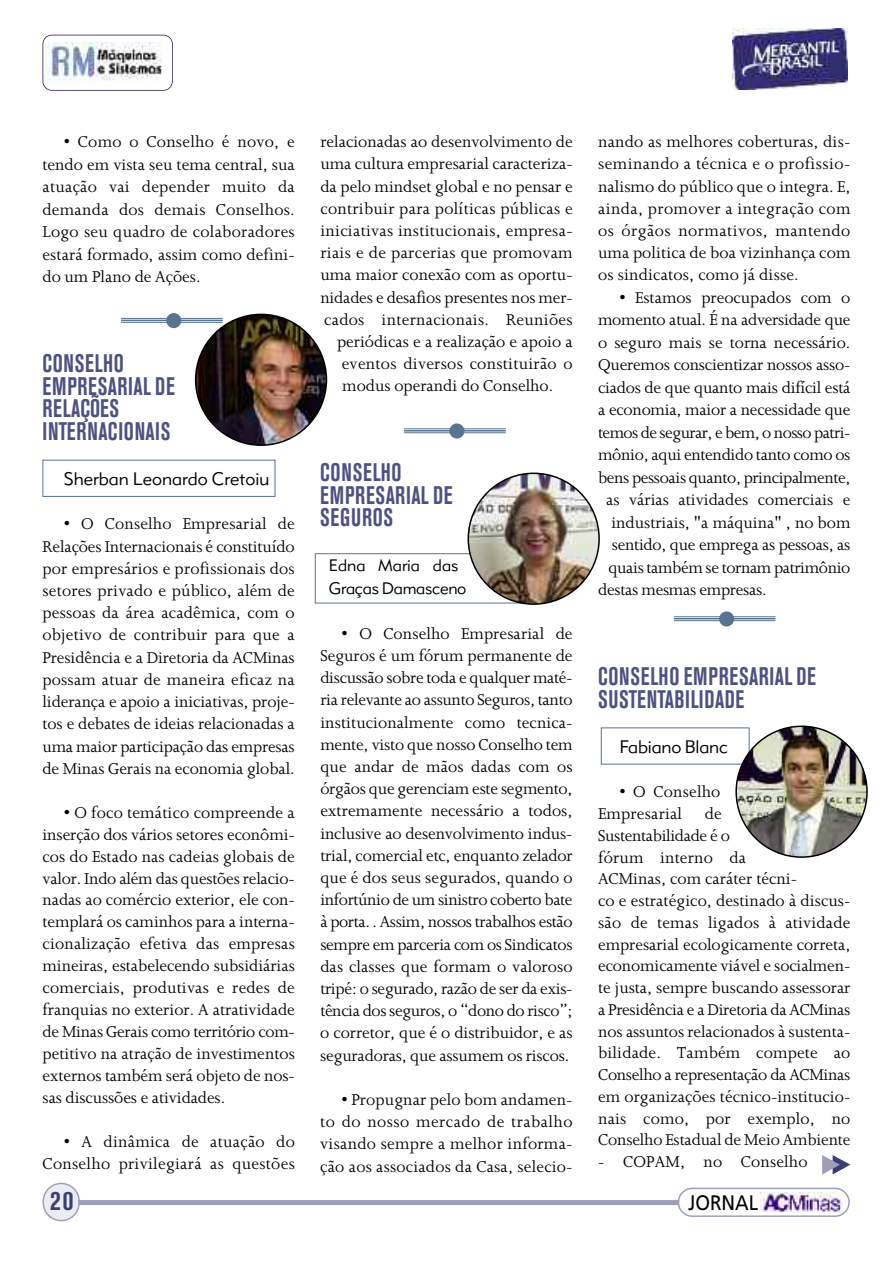
<style>
.page{position:relative;width:893px;height:1263px;background:#fff}
.page>*{position:absolute;margin:0;border:0;box-sizing:border-box;transform-origin:0 0}
.t1{font:700 condensed 27px "Akzidenz Grotesk BE";color:#3a3e72}
.t2{font:700 condensed 25.2px/22.5px "Akzidenz Grotesk BE";letter-spacing:.035em;color:#4e5280;scale:.83 1}
.t3{font:21px "Frutiger";color:#000;scale:.9 1}
.t4{font:18px/22.2px "Joanna";color:#000;text-align:justify}
.t5{font:18px "Joanna";letter-spacing:-.02em;color:#000}
.t6{font:18px "Metro Lite LT Two";color:#000}
.t7{font:18px "Joanna";letter-spacing:-.03em;color:#000}
.t8{font:16.5px/22.5px "Metro Lite LT Two";letter-spacing:-.015em;color:#000}
</style>
<div class="page">
<img style="left:46px;top:43px;width:116px;height:38px">
<div style="left:43px;top:35px;width:130px;height:56px;border:2px solid #271652;border-radius:9px"></div>
<img style="left:732px;top:28px;width:115px;height:62px">
<div style="left:75px;top:1200px;width:756px;height:5px;background:#9d9fb8;border-radius:3px"></div>
<svg style="left:43px;top:1183px;width:37px;height:38px"></svg>
<svg style="left:678px;top:1188px;width:172px;height:29px"></svg>
<img style="left:761px;top:1192px;width:82px;height:20px">
<div style="left:315px;top:553px;width:208px;height:50px;border:1px solid #58748e"></div>
<hr style="left:674px;top:616px;width:101px;height:1px;background:#58748e">
<hr style="left:674px;top:618px;width:101px;height:1px;background:#58748e">
<hr style="left:674px;top:620px;width:101px;height:1px;background:#58748e">
<div style="left:719px;top:611px;width:15px;height:15px;background:#58748e;border-radius:50%"></div>
<div style="left:43px;top:460px;width:232px;height:37px;border:1px solid #58748e"></div>
<hr style="left:121px;top:318px;width:102px;height:1px;background:#58748e">
<hr style="left:121px;top:320px;width:102px;height:1px;background:#58748e">
<hr style="left:121px;top:322px;width:102px;height:1px;background:#58748e">
<div style="left:166px;top:313px;width:15px;height:15px;background:#58748e;border-radius:50%"></div>
<hr style="left:404px;top:428px;width:102px;height:1px;background:#58748e">
<hr style="left:404px;top:430px;width:102px;height:1px;background:#58748e">
<hr style="left:404px;top:432px;width:102px;height:1px;background:#58748e">
<div style="left:449px;top:423px;width:15px;height:15px;background:#58748e;border-radius:50%"></div>
<img style="left:467px;top:472px;width:133px;height:133px">
<img style="left:735px;top:725px;width:133px;height:133px">
<svg style="left:822px;top:1155px;width:28px;height:19px"></svg>
<img style="left:195px;top:314px;width:132px;height:132px">
<p class="t4" style="left:43px;top:132px;width:254px;text-indent:21px">• Como o Conselho é novo, e tendo em vista seu tema central, sua atuação vai depender muito da demanda dos demais Conselhos.<br>Logo seu quadro de colaboradores estará formado, assim como defini&shy;do um Plano de Ações.</p>
<h2 class="t2" style="left:42px;top:354px;width:161px">CONSELHO<br>EMPRESARIAL DE<br>RELAÇÕES<br>INTERNACIONAIS</h2>
<p class="t6" style="left:64px;top:468px;width:207px">Sherban Leonardo Cretoiu</p>
<p class="t4" style="left:43px;top:514px;width:254px;text-indent:21px">• O Conselho Empresarial de Relações Internacionais é constituído por empresários e profissionais dos setores privado e público, além de pessoas da área acadêmica, com o objetivo de contribuir para que a Presidência e a Diretoria da ACMinas possam atuar de maneira eficaz na liderança e apoio a iniciativas, proje&shy;tos e debates de ideias relacionadas a uma maior participação das empresas de Minas Gerais na economia global.</p>
<p class="t4" style="left:43px;top:803px;width:254px;text-indent:21px">• O foco temático compreende a inserção dos vários setores econômi&shy;cos do Estado nas cadeias globais de valor. Indo além das questões relacio&shy;nadas ao comércio exterior, ele con&shy;templará os caminhos para a interna&shy;cionalização efetiva das empresas mineiras, estabelecendo subsidiárias comerciais, produtivas e redes de franquias no exterior. A atratividade de Minas Gerais como território com&shy;petitivo na atração de investimentos externos também será objeto de nos&shy;sas discussões e atividades.</p>
<p class="t4" style="left:43px;top:1132px;width:254px;text-align:right">• A dinâmica de atuação do<br>Conselho privilegiará as questões</p>
<p class="t4" style="left:320px;top:132px;width:254px">relacionadas ao desenvolvimento de</p>
<p class="t4" style="left:320px;top:154px;width:254px">uma cultura empresarial caracteriza-</p>
<p class="t4" style="left:320px;top:177px;width:254px">da pelo mindset global e no pensar e</p>
<p class="t4" style="left:320px;top:199px;width:254px">contribuir para políticas públicas e</p>
<p class="t4" style="left:320px;top:221px;width:254px">iniciativas institucionais, empresa-</p>
<p class="t4" style="left:320px;top:243px;width:254px">riais e de parcerias que promovam</p>
<p class="t4" style="left:320px;top:265px;width:254px">uma maior conexão com as oportu-</p>
<p class="t4" style="left:320px;top:288px;width:254px">nidades e desafios presentes nos mer-</p>
<p class="t4" style="left:324px;top:310px;width:250px">cados internacionais. Reuniões</p>
<p class="t4" style="left:337px;top:332px;width:237px">periódicas e a realização e apoio a</p>
<p class="t4" style="left:342px;top:354px;width:233px">eventos diversos constituirão o</p>
<p class="t4" style="left:342px;top:376px;width:213px">modus operandi do Conselho.</p>
<h2 class="t2" style="left:320px;top:463px;width:161px">CONSELHO<br>EMPRESARIAL DE<br>SEGUROS</h2>
<p class="t8" style="left:329px;top:554px;width:139px">Edna Maria das<br>Graças Damasceno</p>
<p class="t4" style="left:320px;top:624px;width:254px;text-indent:21px">• O Conselho Empresarial de Seguros é um fórum permanente de discussão sobre toda e qualquer maté&shy;ria relevante ao assunto Seguros, tanto institucionalmente como tecnica&shy;mente, visto que nosso Conselho tem que andar de mãos dadas com os órgãos que gerenciam este segmento, extremamente necessário a todos, inclusive ao desenvolvimento indus&shy;trial, comercial etc, enquanto zelador que é dos seus segurados, quando o infortúnio de um sinistro coberto bate à porta. . Assim, nossos trabalhos estão sempre em parceria com os Sindicatos das classes que formam o valoroso tripé: o segurado, razão de ser da exis&shy;tência dos seguros, o “dono do risco”; o corretor, que é o distribuidor, e as seguradoras, que assumem os riscos.</p>
<p class="t4" style="left:320px;top:1090px;width:254px;text-indent:21px">• Propugnar pelo bom andamen&shy;to do nosso mercado de trabalho visando sempre a melhor informa&shy;ção aos associados da Casa, selecio-</p>
<p class="t4" style="left:598px;top:132px;width:254px">nando as melhores coberturas, dis&shy;seminando a técnica e o profissio&shy;nalismo do público que o integra. E, ainda, promover a integração com os órgãos normativos, mantendo uma politica de boa vizinhança com os sindicatos, como já disse.</p>
<p class="t4" style="left:619px;top:288px;width:233px">• Estamos preocupados com o</p>
<p class="t4" style="left:598px;top:310px;width:254px">momento atual. É na adversidade que</p>
<p class="t4" style="left:598px;top:333px;width:254px">o seguro mais se torna necessário.</p>
<p class="t4" style="left:598px;top:355px;width:254px">Queremos conscientizar nossos asso-</p>
<p class="t4" style="left:598px;top:378px;width:254px">ciados de que quanto mais difícil está</p>
<p class="t4" style="left:598px;top:400px;width:254px">a economia, maior a necessidade que</p>
<p class="t7" style="left:598px;top:426px;width:254px">temos de segurar, e bem, o nosso patri-</p>
<p class="t4" style="left:598px;top:445px;width:254px">mônio, aqui entendido tanto como os</p>
<p class="t5" style="left:598px;top:471px;width:254px">bens pessoais quanto, principalmente,</p>
<p class="t4" style="left:606px;top:490px;width:246px">as várias atividades comerciais e</p>
<p class="t4" style="left:611px;top:513px;width:241px">industriais, "a máquina" , no bom</p>
<p class="t4" style="left:612px;top:535px;width:240px">sentido, que emprega as pessoas, as</p>
<p class="t5" style="left:608px;top:561px;width:243px">quais também se tornam patrimônio</p>
<p class="t4" style="left:598px;top:580px;width:170px">destas mesmas empresas.</p>
<h2 class="t2" style="left:598px;top:667px;width:264px">CONSELHO EMPRESARIAL DE<br>SUSTENTABILIDADE</h2>
<p class="t6" style="left:619px;top:736px;width:110px">Fabiano Blanc</p>
<p class="t4" style="left:598px;top:782px;width:124px;line-height:21.8px;text-indent:21px">• O Conselho<br>Empresarial</p>
<p class="t4" style="left:598px;top:804px;width:254px;line-height:21.8px;text-align:left;text-indent:107px">de<br>Sustentabilidade é o<br>fórum interno da<br>ACMinas, com caráter técni-<br>co e estratégico, destinado à discus&shy;são de temas ligados à atividade empresarial ecologicamente correta, economicamente viável e socialmen&shy;te justa, sempre buscando assessorar a Presidência e a Diretoria da ACMinas nos assuntos relacionados à sustenta&shy;bilidade. Também compete ao<br>Conselho a representação da ACMinas em organizações técnico-institucio&shy;nais como, por exemplo, no<br>Conselho Estadual de Meio Ambiente</p>
<p class="t4" style="left:598px;top:1152px;width:211px">- COPAM, no Conselho</p>
<h1 class="t1" style="left:50px;top:1191px;width:25px">20</h1>
<p class="t3" style="left:688px;top:1194px;width:80px">JORNAL</p>
</div>
